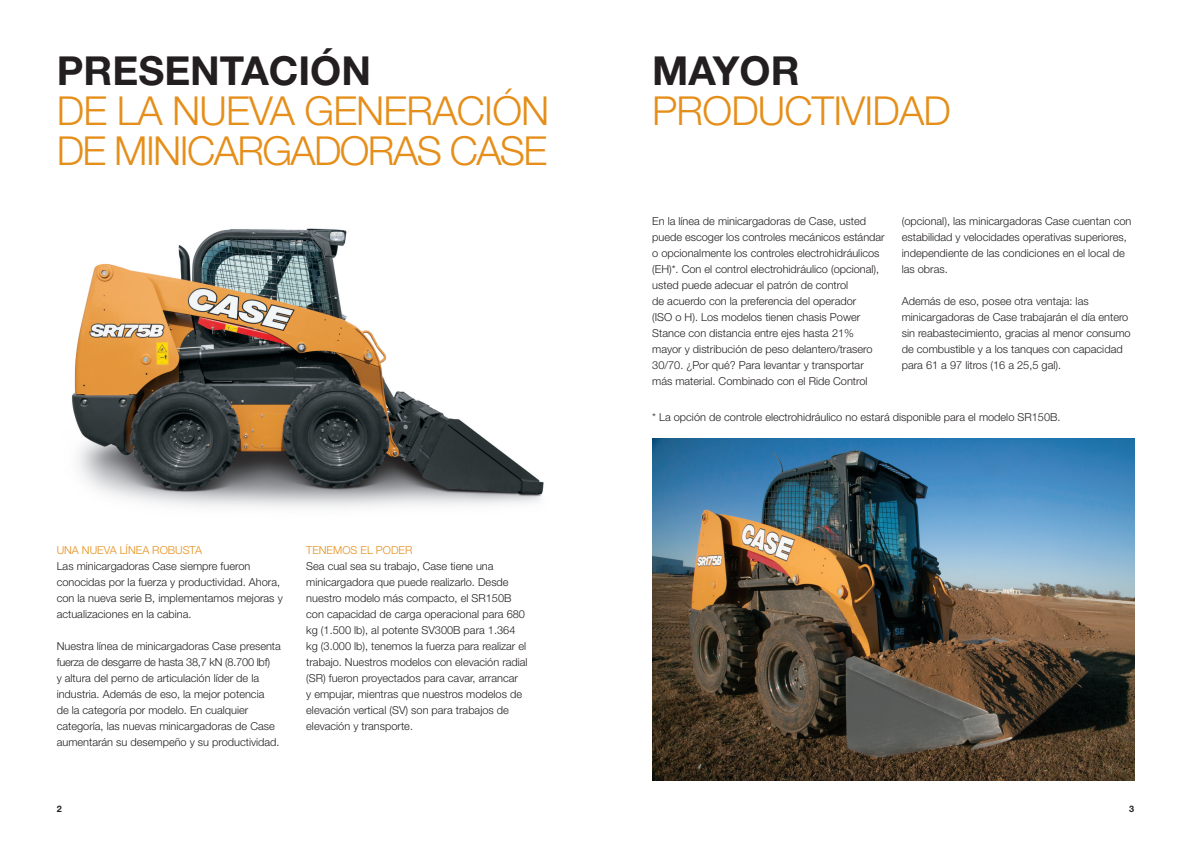
<style>
.page{position:relative;width:1191px;height:842px;background:#fff}
.page>*{position:absolute;margin:0;border:0;box-sizing:border-box;transform-origin:0 0}
.t1{font:300 40px/40px "Helvetica Neue LT Std";letter-spacing:-.04em;color:#e58e19}
.t2{font:700 40px "Helvetica Neue LT Std";color:#231f20}
.t3{font:300 40px "Helvetica Neue LT Std";letter-spacing:-.02em;color:#e58e19}
.t4{font:300 11px/16px "Helvetica Neue LT Std";color:#231f20}
.t5{font:300 11px "Helvetica Neue LT Std";color:#e58e19}
.t6{font:700 9px "Helvetica Neue LT Std";color:#231f20}
</style>
<div class="page">
<img style="left:71px;top:228px;width:473px;height:280px">
<img style="left:652px;top:439px;width:482px;height:341px">
<h1 class="t2" style="left:57px;top:46px;width:316px">PRESENTACIÓN</h1>
<h1 class="t1" style="left:57px;top:90px;width:494px">DE LA NUEVA GENERACIÓN<br>DE MINICARGADORAS CASE</h1>
<p class="t5" style="left:57px;top:543px;width:147px">UNA NUEVA LÍNEA ROBUSTA</p>
<p class="t4" style="left:57px;top:557px;width:227px">Las minicargadoras Case siempre fueron conocidas por la fuerza y productividad. Ahora, con la nueva serie B, implementamos mejoras y actualizaciones en la cabina.</p>
<p class="t4" style="left:57px;top:637px;width:226px">Nuestra línea de minicargadoras Case presenta fuerza de desgarre de hasta 38,7 kN (8.700 lbf)<br>y altura del perno de articulación líder de la industria. Además de eso, la mejor potencia<br>de la categoría por modelo. En cualquier categoría, las nuevas minicargadoras de Case aumentarán su desempeño y su productividad.</p>
<p class="t5" style="left:306px;top:543px;width:108px">TENEMOS EL PODER</p>
<p class="t4" style="left:306px;top:557px;width:223px">Sea cual sea su trabajo, Case tiene una minicargadora que puede realizarlo. Desde nuestro modelo más compacto, el SR150B con capacidad de carga operacional para 680 kg (1.500 lb), al potente SV300B para 1.364 kg (3.000 lb), tenemos la fuerza para realizar el trabajo. Nuestros modelos con elevación radial (SR) fueron proyectados para cavar, arrancar<br>y empujar, mientras que nuestros modelos de elevación vertical (SV) son para trabajos de elevación y transporte.</p>
<h1 class="t2" style="left:652px;top:46px;width:149px">MAYOR</h1>
<h1 class="t3" style="left:652px;top:87px;width:300px">PRODUCTIVIDAD</h1>
<p class="t4" style="left:652px;top:213px;width:234px">En la línea de minicargadoras de Case, usted puede escoger los controles mecánicos estándar o opcionalmente los controles electrohidráulicos (EH)*. Con el control electrohidráulico (opcional), usted puede adecuar el patrón de control<br>de acuerdo con la preferencia del operador<br>(ISO o H). Los modelos tienen chasis Power Stance con distancia entre ejes hasta 21% mayor y distribución de peso delantero/trasero 30/70. ¿Por qué? Para levantar y transportar más material. Combinado con el Ride Control</p>
<p class="t4" style="left:901px;top:213px;width:231px">(opcional), las minicargadoras Case cuentan con estabilidad y velocidades operativas superiores, independiente de las condiciones en el local de las obras.</p>
<p class="t4" style="left:901px;top:293px;width:230px">Además de eso, posee otra ventaja: las minicargadoras de Case trabajarán el día entero sin reabastecimiento, gracias al menor consumo de combustible y a los tanques con capacidad para 61 a 97 litros (16 a 25,5 gal).</p>
<p class="t4" style="left:652px;top:409px;width:410px">* La opción de controle electrohidráulico no estará disponible para el modelo SR150B.</p>
<p class="t6" style="left:57px;top:803px;width:7px">2</p>
<p class="t6" style="left:1129px;top:803px;width:7px">3</p>
</div>
